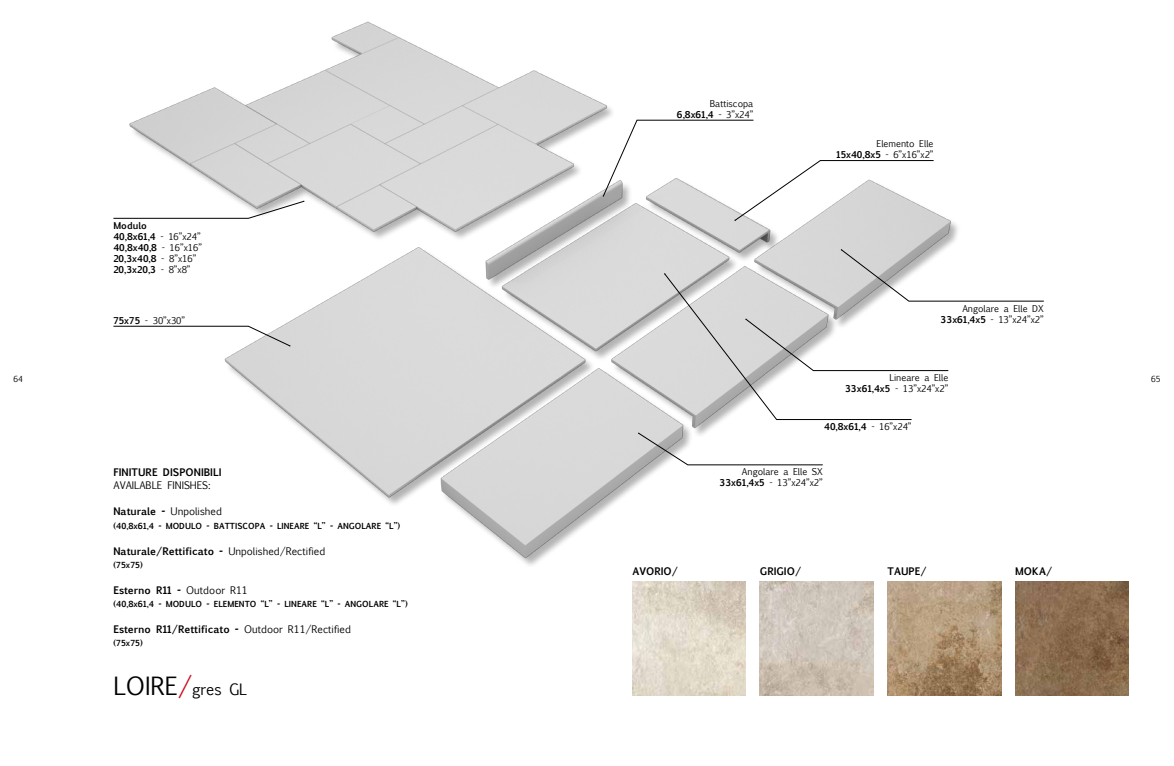
<style>
.page{position:relative;width:1174px;height:766px;background:#fff}
.page>*{position:absolute;margin:0;border:0;box-sizing:border-box;transform-origin:0 0}
.t1{font:15px "Euphemia UCAS";color:#000}
.t2{font:700 10px "Euphemia UCAS";color:#000}
.t3{font:10px "Euphemia UCAS";color:#000}
.t4{font:9px/11px "Euphemia UCAS";color:#000;text-align:right}
.t5{font:700 9px/11px "Euphemia UCAS";color:#000}
.t6{font:700 8px "Euphemia UCAS";letter-spacing:.005em;color:#000}
.t7{font:8px "Euphemia UCAS";color:#000}
.s1{font-weight:400}
.s2{font-weight:700}
.s3{font-size:24px}
.s4{font-size:24px;color:#cd071e}
</style>
<div class="page">
<img style="left:632px;top:581px;width:114px;height:113px">
<img style="left:760px;top:581px;width:113px;height:113px">
<img style="left:887px;top:581px;width:114px;height:113px">
<img style="left:1015px;top:581px;width:113px;height:113px">
<img style="left:113px;top:212px;width:888px;height:354px">
<img style="left:121px;top:21px;width:492px;height:219px">
<svg style="left:113px;top:326px;width:177px;height:20px"></svg>
<svg style="left:113px;top:201px;width:191px;height:17px"></svg>
<svg style="left:841px;top:249px;width:203px;height:52px"></svg>
<svg style="left:912px;top:318px;width:36px;height:53px"></svg>
<svg style="left:638px;top:432px;width:185px;height:33px"></svg>
<svg style="left:664px;top:273px;width:248px;height:146px"></svg>
<svg style="left:603px;top:120px;width:331px;height:101px"></svg>
<p class="t5" style="left:113px;top:220px;width:90px">Modulo<br>40,8x61,4 <span class="s1">- 16”x24”<br></span>40,8x40,8 <span class="s1">- 16”x16”<br></span>20,3x40,8 <span class="s1">- 8”x16”<br></span>20,3x20,3 <span class="s1">- 8”x8”</span></p>
<p class="t4" style="left:113px;top:315px;width:73px"><span class="s2">75x75</span> - 30”x30”</p>
<p class="t4" style="left:677px;top:98px;width:78px">Battiscopa<br><span class="s2">6,8x61,4</span> - 3”x24”</p>
<p class="t4" style="left:836px;top:138px;width:99px">Elemento Elle<br><span class="s2">15x40,8x5</span> - 6”x16”x2”</p>
<p class="t4" style="left:940px;top:303px;width:105px">Angolare a Elle DX<br><span class="s2">33x61,4x5</span> - 13”x24”x2”</p>
<p class="t4" style="left:845px;top:372px;width:105px">Lineare a Elle<br><span class="s2">33x61,4x5</span> - 13”x24”x2”</p>
<p class="t7" style="left:13px;top:373px;width:11px">64</p>
<p class="t7" style="left:1151px;top:373px;width:11px">65</p>
<p class="t2" style="left:113px;top:465px;width:110px">FINITURE DISPONIBILI</p>
<p class="t3" style="left:113px;top:478px;width:99px">AVAILABLE FINISHES:</p>
<p class="t3" style="left:113px;top:504px;width:110px"><span class="s2">Naturale -</span> Unpolished</p>
<p class="t6" style="left:113px;top:519px;width:66px">(40,8x61,4 - Modulo</p>
<p class="t6" style="left:206px;top:519px;width:195px">- BATTISCOPA - LINEARE “L” - ANGOLARE “L”)</p>
<p class="t2" style="left:113px;top:543px;width:213px">Naturale/Rettificato - <span class="s1">Unpolished/Rectified</span></p>
<p class="t6" style="left:113px;top:558px;width:31px">(75x75)</p>
<p class="t2" style="left:113px;top:582px;width:136px">Esterno R11 - <span class="s1">Outdoor R11</span></p>
<p class="t6" style="left:113px;top:597px;width:66px">(40,8x61,4 - Modulo</p>
<p class="t6" style="left:206px;top:597px;width:203px">- ELEMENTO “L” - LINEARE “L” - ANGOLARE “L”)</p>
<p class="t2" style="left:113px;top:621px;width:239px">Esterno R11/Rettificato - <span class="s1">Outdoor R11/Rectified</span></p>
<p class="t6" style="left:113px;top:636px;width:31px">(75x75)</p>
<h1 class="t1" style="left:113px;top:678px;width:135px"><span class="s3">LOIRE</span><span class="s4">/</span>gres GL</h1>
<p class="t5" style="left:824px;top:421px;width:89px">40,8x61,4 <span class="s1">- 16”x24”</span></p>
<p class="t4" style="left:719px;top:466px;width:105px">Angolare a Elle SX<br><span class="s2">33x61,4x5</span> - 13”x24”x2”</p>
<p class="t2" style="left:632px;top:563px;width:47px">AVORIO/</p>
<p class="t2" style="left:760px;top:563px;width:43px">GRIGIO/</p>
<p class="t2" style="left:887px;top:563px;width:40px">TAUPE/</p>
<p class="t2" style="left:1015px;top:563px;width:38px">MOKA/</p>
</div>
